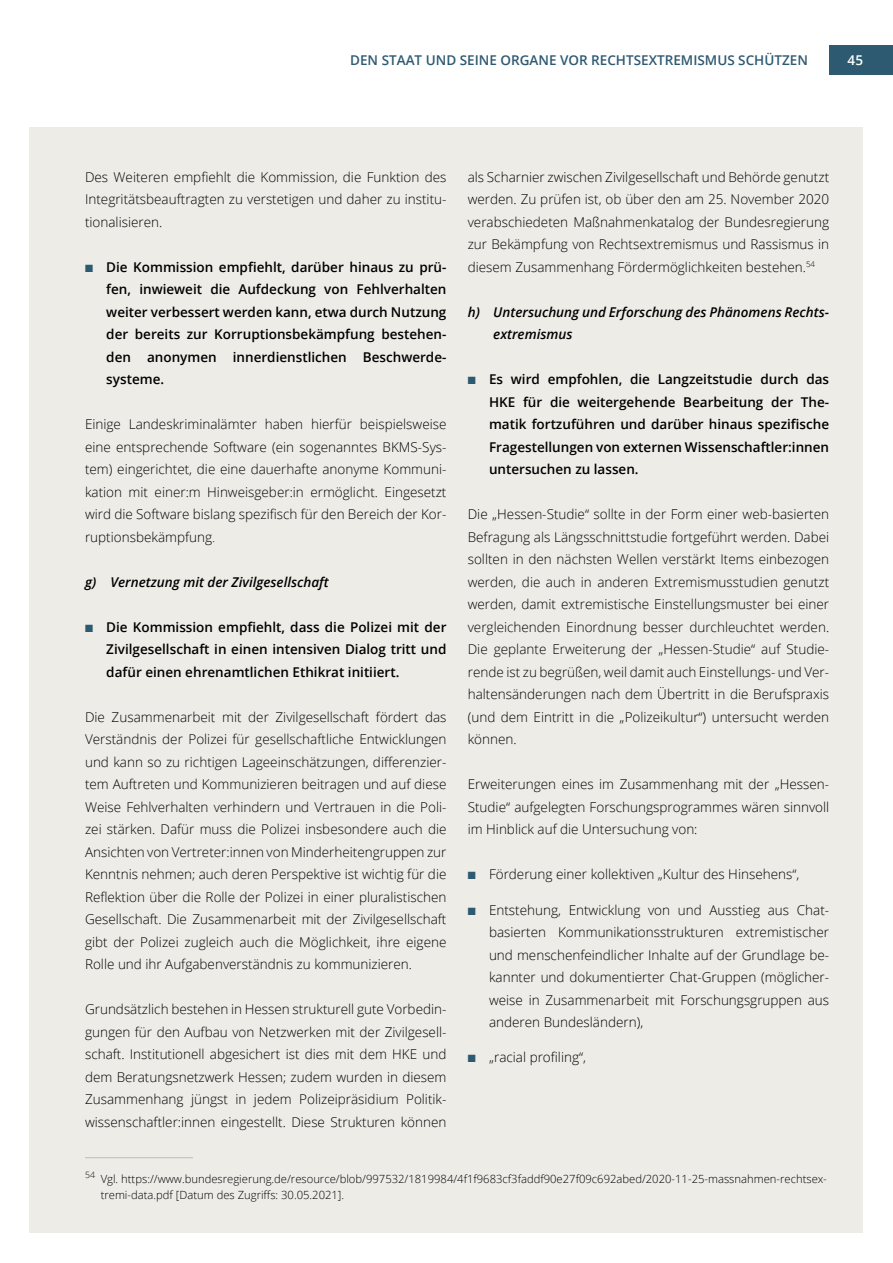
<style>
.page{position:relative;width:893px;height:1263px;background:#fff}
.page>*{position:absolute;margin:0;border:0;box-sizing:border-box;transform-origin:0 0}
.t1{font:300 13.5px/22.5px "Open Sans";color:#000;text-align:justify}
.t2{font:600 13.5px/22.5px "Open Sans";color:#000;text-align:justify}
.t3{font:italic 600 13.5px/22.5px "Open Sans";color:#000}
.t4{font:600 13.5px "Open Sans";color:#2d5971}
.t5{font:600 13.5px "Open Sans";color:#fff}
.t6{font:300 11.25px/16.5px "Open Sans";color:#000}
.s1{color:#2d5971}
.s2{color:#1f497d}
</style>
<div class="page">
<div style="left:30px;top:128px;width:833px;height:1105px;background:#eeece7"></div>
<hr style="left:85px;top:1157px;width:108px;height:1px;background:#c7c3b1">
<div style="left:829px;top:45px;width:64px;height:29px;background:#2d5971"></div>
<p class="t4" style="left:350px;top:51px;width:459px">DEN STAAT UND SEINE ORGANE VOR RECHTSEXTREMISMUS SCHÜTZEN</p>
<p class="t5" style="left:847px;top:51px;width:17px">45</p>
<p class="t1" style="left:85px;top:165px;width:363px">Des Weiteren empfiehlt die Kommission, die Funktion des Integritätsbeauftragten zu verstetigen und daher zu institu&shy;tionalisieren.</p>
<p class="t2" style="left:106px;top:255px;width:342px;text-indent:-21px"><span class="s1">■</span> Die Kommission empfiehlt, darüber hinaus zu prü&shy;fen, inwieweit die Aufdeckung von Fehlverhalten weiter verbessert werden kann, etwa durch Nutzung der bereits zur Korruptionsbekämpfung bestehen&shy;den anonymen innerdienstlichen Beschwerde&shy;systeme.</p>
<p class="t1" style="left:85px;top:413px;width:363px">Einige Landeskriminalämter haben hierfür beispielsweise eine entsprechende Software (ein sogenanntes BKMS-Sys&shy;tem) eingerichtet, die eine dauerhafte anonyme Kommuni&shy;kation mit einer:m Hinweisgeber:in ermöglicht. Eingesetzt wird die Software bislang spezifisch für den Bereich der Kor&shy;ruptionsbekämpfung<span class="s2">.</span></p>
<p class="t3" style="left:85px;top:570px;width:245px">g) Vernetzung mit der Zivilgesellschaft</p>
<p class="t2" style="left:106px;top:615px;width:342px;text-indent:-21px"><span class="s1">■</span> Die Kommission empfiehlt, dass die Polizei mit der Zivilgesellschaft in einen intensiven Dialog tritt und dafür einen ehrenamtlichen Ethikrat initiiert.</p>
<p class="t1" style="left:85px;top:705px;width:363px">Die Zusammenarbeit mit der Zivilgesellschaft fördert das Verständnis der Polizei für gesellschaftliche Entwicklungen und kann so zu richtigen Lageeinschätzungen, differenzier&shy;tem Auftreten und Kommunizieren beitragen und auf diese Weise Fehlverhalten verhindern und Vertrauen in die Poli&shy;zei stärken. Dafür muss die Polizei insbesondere auch die Ansichten von Vertreter:innen von Minderheitengruppen zur Kenntnis nehmen; auch deren Perspektive ist wichtig für die Reflektion über die Rolle der Polizei in einer pluralistischen Gesellschaft. Die Zusammenarbeit mit der Zivilgesellschaft gibt der Polizei zugleich auch die Möglichkeit, ihre eigene Rolle und ihr Aufgabenverständnis zu kommunizieren.</p>
<p class="t1" style="left:85px;top:998px;width:363px">Grundsätzlich bestehen in Hessen strukturell gute Vorbedin&shy;gungen für den Aufbau von Netzwerken mit der Zivilgesell&shy;schaft. Institutionell abgesichert ist dies mit dem HKE und dem Beratungsnetzwerk Hessen; zudem wurden in diesem Zusammenhang jüngst in jedem Polizeipräsidium Politik&shy;wissenschaftler:innen eingestellt. Diese Strukturen können</p>
<p class="t1" style="left:468px;top:165px;width:363px">als Scharnier zwischen Zivilgesellschaft und Behörde genutzt werden. Zu prüfen ist, ob über den am 25. November 2020 verabschiedeten Maßnahmenkatalog der Bundesregierung zur Bekämpfung von Rechtsextremismus und Rassismus in diesem Zusammenhang Fördermöglichkeiten bestehen.<sup>54</sup></p>
<p class="t3" style="left:493px;top:300px;width:337px;text-indent:-26px">h) Untersuchung und Erforschung des Phänomens Rechts&shy;extremismus</p>
<p class="t2" style="left:489px;top:368px;width:342px;text-indent:-21px"><span class="s1">■</span> Es wird empfohlen, die Langzeitstudie durch das HKE für die weitergehende Bearbeitung der The&shy;matik fortzuführen und darüber hinaus spezifische Fragestellungen von externen Wissenschaftler:innen untersuchen zu lassen.</p>
<p class="t1" style="left:468px;top:503px;width:363px">Die „Hessen-Studie“ sollte in der Form einer web-basierten Befragung als Längsschnittstudie fortgeführt werden. Dabei sollten in den nächsten Wellen verstärkt Items einbezogen werden, die auch in anderen Extremismusstudien genutzt werden, damit extremistische Einstellungsmuster bei einer vergleichenden Einordnung besser durchleuchtet werden.<br>Die geplante Erweiterung der „Hessen-Studie“ auf Studie&shy;rende ist zu begrüßen, weil damit auch Einstellungs- und Ver&shy;haltensänderungen nach dem Übertritt in die Berufspraxis (und dem Eintritt in die „Polizeikultur“) untersucht werden können.</p>
<p class="t1" style="left:468px;top:773px;width:363px">Erweiterungen eines im Zusammenhang mit der „Hessen-Studie“ aufgelegten Forschungsprogrammes wären sinnvoll im Hinblick auf die Untersuchung von:</p>
<p class="t1" style="left:468px;top:863px;width:333px"><span class="s1">■</span> Förderung einer kollektiven „Kultur des Hinsehens“,</p>
<p class="t1" style="left:489px;top:898px;width:342px;text-indent:-21px"><span class="s1">■</span> Entstehung, Entwicklung von und Ausstieg aus Chat&shy;basierten Kommunikationsstrukturen extremistischer und menschenfeindlicher Inhalte auf der Grundlage be&shy;kannter und dokumentierter Chat-Gruppen (möglicher&shy;weise in Zusammenarbeit mit Forschungsgruppen aus anderen Bundesländern),</p>
<p class="t1" style="left:468px;top:1046px;width:120px"><span class="s1">■</span> „racial profiling“,</p>
<p class="t6" style="left:101px;top:1170px;width:728px;text-indent:-16px"><sup>54</sup> Vgl. https://www.bundesregierung.de/resource/blob/997532/1819984/4f1f9683cf3faddf90e27f09c692abed/2020-11-25-massnahmen-rechtsex&shy;tremi-data.pdf [Datum des Zugriffs: 30.05.2021].</p>
</div>
